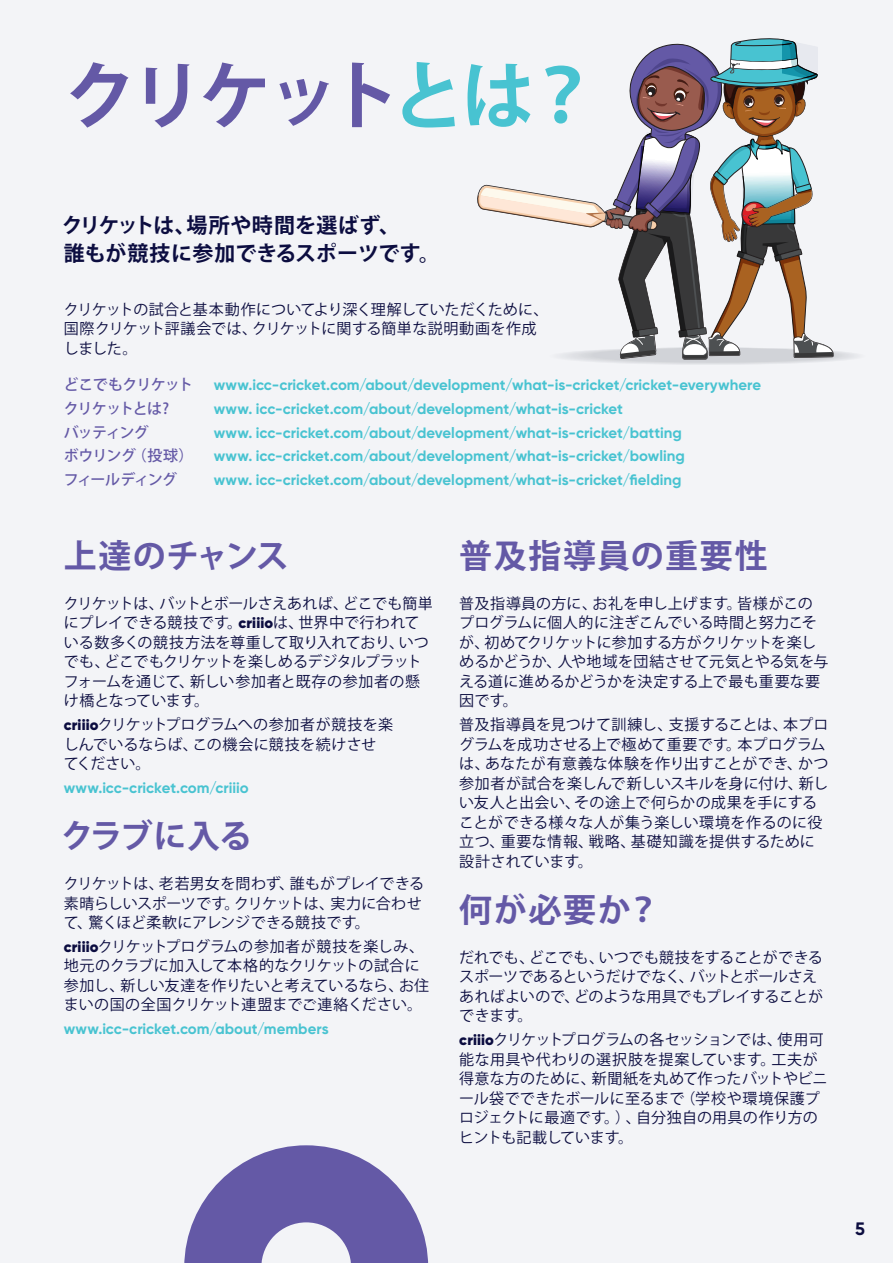
<style>
.page{position:relative;width:893px;height:1263px;background:#f3f4f7}
.page>*{position:absolute;margin:0;border:0;box-sizing:border-box;transform-origin:0 0}
.Main_Header{font:700 73.5px "Koz Go Pro";letter-spacing:-.085em;color:#6459a6}
.Subheader{font:700 33px "Koz Go Pro";letter-spacing:.04em;color:#6459a6}
.Subheader-2{font:700 33px "Koz Go Pro";letter-spacing:-.03em;color:#6459a6}
.Intro{font:700 21px/28.5px "Koz Go Pro";letter-spacing:.01em;color:#0c0d40}
.t1{font:700 18px "Gilroy";color:#0c0d40}
.Body{font:15px/19.5px "Koz Go Pro";color:#0c0d40}
.Links{font:700 15px "Gilroy";color:#48c3d1}
.Body-2{font:15px/19.5px "Koz Go Pro";letter-spacing:-.02em;color:#0c0d40}
.Body-3{font:700 15px "Gilroy";color:#48c3d1}
.Links-2{font:500 15px "Koz Go Pro";letter-spacing:-.05em;color:#6459a6}
.Links-3{font:500 15px "Koz Go Pro";letter-spacing:-.085em;color:#6459a6}
.s1{color:#48c3d1}
.s2{font-family:"Gilroy";font-weight:900}
</style>
<div class="page">
<svg style="left:184px;top:1145px;width:244px;height:118px"></svg>
<div style="left:554px;top:347px;width:308px;height:18px;background:#e7e9ec;border-radius:50%"></div>
<div style="left:569px;top:348px;width:282px;height:16px;background:#dedfe3;border-radius:50%"></div>
<div style="left:582px;top:348px;width:260px;height:15px;background:#d4d6da;border-radius:50%"></div>
<svg style="left:477px;top:38px;width:357px;height:322px"></svg>
<p class="Main_Header" style="left:64px;top:49px;width:537px">クリケット<span class="s1">とは？</span></p>
<p class="Intro" style="left:62px;top:212px;width:380px">クリケットは、場所や時間を選ばず、<br>誰もが競技に参加できるスポーツです。</p>
<p class="Body-2" style="left:64px;top:300px;width:486px">クリケットの試合と基本動作についてより深く理解していただくために、国際クリケット評議会では、クリケットに関する簡単な説明動画を作成しました。</p>
<p class="Links-2" style="left:64px;top:375px;width:131px">どこでもクリケット</p>
<p class="Links" style="left:214px;top:375px;width:549px">www.icc-cricket.com/about/development/what-is-cricket/cricket-everywhere</p>
<p class="Links-2" style="left:64px;top:399px;width:107px">クリケットとは?</p>
<p class="Links" style="left:214px;top:399px;width:411px">www. icc-cricket.com/about/development/what-is-cricket</p>
<p class="Links-2" style="left:64px;top:422px;width:87px">バッティング</p>
<p class="Links" style="left:214px;top:423px;width:470px">www. icc-cricket.com/about/development/what-is-cricket/batting</p>
<p class="Links-2" style="left:64px;top:446px;width:131px">ボウリング（投球）</p>
<p class="Links" style="left:214px;top:447px;width:473px">www. icc-cricket.com/about/development/what-is-cricket/bowling</p>
<p class="Links-3" style="left:64px;top:470px;width:115px">フィールディング</p>
<p class="Links" style="left:214px;top:470px;width:469px">www. icc-cricket.com/about/development/what-is-cricket/fielding</p>
<p class="Subheader-2" style="left:64px;top:535px;width:227px">上達のチャンス</p>
<p class="Body" style="left:64px;top:594px;width:371px">クリケットは、バットとボールさえあれば、どこでも簡単にプレイできる競技です。<span class="s2">criiio</span>は、世界中で行われている数多くの競技方法を尊重して取り入れており、いつでも、どこでもクリケットを楽しめるデジタルプラットフォームを通じて、新しい参加者と既存の参加者の懸け橋となっています。</p>
<p class="Body" style="left:64px;top:715px;width:331px"><span class="s2">criiio</span>クリケットプログラムへの参加者が競技を楽しんでいるならば、この機会に競技を続けさせてください。</p>
<p class="Body-3" style="left:64px;top:778px;width:186px">www.icc-cricket.com/criiio</p>
<p class="Subheader" style="left:61px;top:815px;width:193px">クラブに入る</p>
<p class="Body" style="left:64px;top:874px;width:362px">クリケットは、老若男女を問わず、誰もがプレイできる素晴らしいスポーツです。クリケットは、実力に合わせて、驚くほど柔軟にアレンジできる競技です。</p>
<p class="Body" style="left:64px;top:937px;width:367px"><span class="s2">criiio</span>クリケットプログラムの参加者が競技を楽しみ、地元のクラブに加入して本格的なクリケットの試合に参加し、新しい友達を作りたいと考えているなら、お住まいの国の全国クリケット連盟までご連絡ください。</p>
<p class="Body-3" style="left:64px;top:1019px;width:266px">www.icc-cricket.com/about/members</p>
<p class="Subheader" style="left:459px;top:535px;width:310px">普及指導員の重要性</p>
<p class="Body" style="left:459px;top:594px;width:371px">普及指導員の方に、お礼を申し上げます。皆様がこのプログラムに個人的に注ぎこんでいる時間と努力こそが、初めてクリケットに参加する方がクリケットを楽しめるかどうか、人や地域を団結させて元気とやる気を与える道に進めるかどうかを決定する上で最も重要な要因です。</p>
<p class="Body" style="left:459px;top:715px;width:371px">普及指導員を見つけて訓練し、支援することは、本プログラムを成功させる上で極めて重要です。本プログラムは、あなたが有意義な体験を作り出すことができ、かつ参加者が試合を楽しんで新しいスキルを身に付け、新しい友人と出会い、その途上で何らかの成果を手にすることができる様々な人が集う楽しい環境を作るのに役立つ、重要な情報、戦略、基礎知識を提供するために設計されています。</p>
<p class="Subheader" style="left:459px;top:889px;width:202px">何が必要か？</p>
<p class="Body" style="left:459px;top:948px;width:365px">だれでも、どこでも、いつでも競技をすることができるスポーツであるというだけでなく、バットとボールさえあればよいので、どのような用具でもプレイすることができます。</p>
<p class="Body" style="left:459px;top:1030px;width:370px"><span class="s2">criiio</span>クリケットプログラムの各セッションでは、使用可能な用具や代わりの選択肢を提案しています。工夫が得意な方のために、新聞紙を丸めて作ったバットやビニール袋でできたボールに至るまで（学校や環境保護プロジェクトに最適です。）、自分独自の用具の作り方のヒントも記載しています。</p>
<p class="t1" style="left:855px;top:1217px;width:11px">5</p>
</div>
